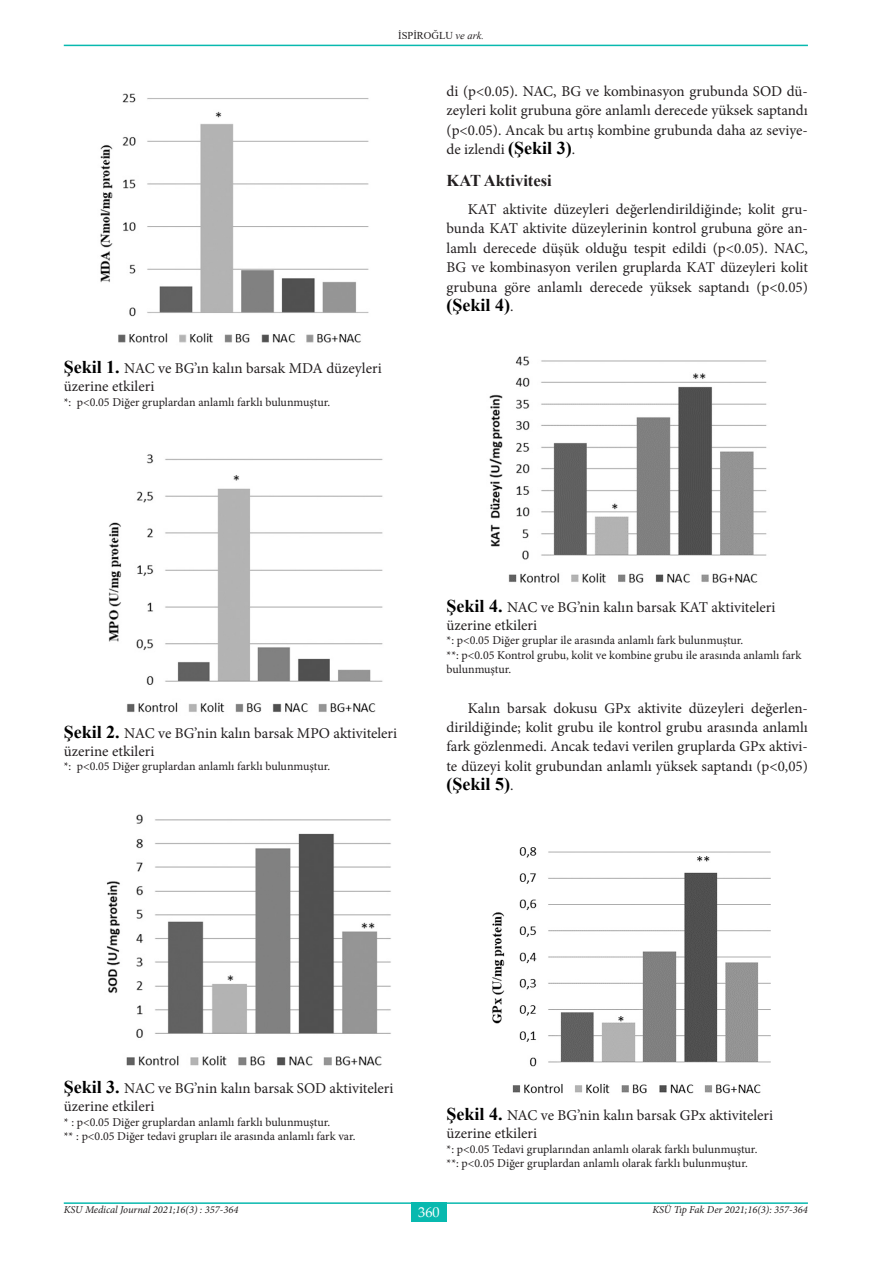
<style>
.page{position:relative;width:893px;height:1263px;background:#fff}
.page>*{position:absolute;margin:0;border:0;box-sizing:border-box;transform-origin:0 0}
.düzyazı{font:700 18px "Times New Roman";color:#000}
._2__baslik{font:700 16.5px "Times New Roman";color:#231f20}
.düzyazı-2{font:15px/19.4px "Minion Pro";color:#231f20}
.t1{font:14.4px "Palatino";color:#fff}
.t2{font:12px/14.4px "Minion Pro";color:#231f20}
.t3{font:italic 10.5px "Minion Pro";color:#231f20}
.t4{font:10.5px "Times New Roman";color:#231f20}
.s1{font-style:italic}
.s2{font-family:"Times New Roman";font-weight:700;font-size:18px;color:#000}
.s3{font-family:"Minion Pro";font-weight:400;font-size:15px;color:#231f20}
</style>
<div class="page">
<hr style="left:64px;top:1202px;width:744px;height:2px;background:#08b9af">
<hr style="left:64px;top:45px;width:744px;height:1px;background:#08b9af">
<div style="left:411px;top:1202px;width:35px;height:20px;background:#08b9af"></div>
<img style="left:100px;top:93px;width:269px;height:250px">
<img style="left:108px;top:454px;width:275px;height:259px">
<img style="left:106px;top:814px;width:285px;height:252px">
<img style="left:489px;top:356px;width:278px;height:227px">
<img style="left:492px;top:847px;width:279px;height:247px">
<p class="t4" style="left:398px;top:28px;width:88px">İSPİROĞLU <span class="s1">ve ark.</span></p>
<p class="düzyazı-2" style="left:64px;top:359px;width:319px;line-height:18px"><span class="s2">Şekil 1.</span> NAC ve BG’ın kalın barsak MDA düzeyleri üzerine etkileri</p>
<p class="t2" style="left:64px;top:395px;width:268px">*: p&lt;0.05 Diğer gruplardan anlamlı farklı bulunmuştur.</p>
<p class="düzyazı-2" style="left:446px;top:82px;width:363px;text-align:justify">di (p&lt;0.05). NAC, BG ve kombinasyon grubunda SOD dü&shy;zeyleri kolit grubuna göre anlamlı derecede yüksek saptandı (p&lt;0.05). Ancak bu artış kombine grubunda daha az seviye&shy;de izlendi <span class="s2">(Şekil 3)</span>.</p>
<p class="_2__baslik" style="left:446px;top:169px;width:107px">KAT Aktivitesi</p>
<p class="düzyazı-2" style="left:446px;top:200px;width:363px;text-align:justify;text-indent:21px">KAT aktivite düzeyleri değerlendirildiğinde; kolit gru&shy;bunda KAT aktivite düzeylerinin kontrol grubuna göre an&shy;lamlı derecede düşük olduğu tespit edildi (p&lt;0.05). NAC, BG ve kombinasyon verilen gruplarda KAT düzeyleri kolit grubuna göre anlamlı derecede yüksek saptandı (p&lt;0.05)</p>
<p class="düzyazı" style="left:446px;top:292px;width:68px">(Şekil 4)<span class="s3">.</span></p>
<p class="düzyazı-2" style="left:64px;top:724px;width:335px;line-height:18px"><span class="s2">Şekil 2.</span> NAC ve BG’nin kalın barsak MPO aktiviteleri üzerine etkileri</p>
<p class="t2" style="left:64px;top:759px;width:268px">*: p&lt;0.05 Diğer gruplardan anlamlı farklı bulunmuştur.</p>
<p class="düzyazı-2" style="left:446px;top:598px;width:331px;line-height:18px"><span class="s2">Şekil 4.</span> NAC ve BG’nin kalın barsak KAT aktiviteleri üzerine etkileri</p>
<p class="t2" style="left:446px;top:633px;width:298px">*: p&lt;0.05 Diğer gruplar ile arasında anlamlı fark bulunmuştur.</p>
<p class="t2" style="left:446px;top:648px;width:356px">**: p&lt;0.05 Kontrol grubu, kolit ve kombine grubu ile arasında anlamlı fark bulunmuştur.</p>
<p class="düzyazı-2" style="left:446px;top:698px;width:363px;text-align:justify;text-indent:21px">Kalın barsak dokusu GPx aktivite düzeyleri değerlen&shy;dirildiğinde; kolit grubu ile kontrol grubu arasında anlamlı fark gözlenmedi. Ancak tedavi verilen gruplarda GPx aktivi&shy;te düzeyi kolit grubundan anlamlı yüksek saptandı (p&lt;0,05)</p>
<p class="düzyazı" style="left:446px;top:771px;width:68px">(Şekil 5)<span class="s3">.</span></p>
<p class="düzyazı-2" style="left:64px;top:1079px;width:331px;line-height:18px"><span class="s2">Şekil 3.</span> NAC ve BG’nin kalın barsak SOD aktiviteleri üzerine etkileri</p>
<p class="t2" style="left:64px;top:1114px;width:268px">* : p&lt;0.05 Diğer gruplardan anlamlı farklı bulunmuştur.</p>
<p class="t2" style="left:64px;top:1129px;width:293px">** : p&lt;0.05 Diğer tedavi grupları ile arasında anlamlı fark var.</p>
<p class="t3" style="left:64px;top:1202px;width:176px">KSU Medical Journal 2021;16(3) : 357-364</p>
<p class="düzyazı-2" style="left:446px;top:1106px;width:328px;line-height:18px"><span class="s2">Şekil 4.</span> NAC ve BG’nin kalın barsak GPx aktiviteleri üzerine etkileri</p>
<p class="t2" style="left:446px;top:1141px;width:312px">*: p&lt;0.05 Tedavi gruplarından anlamlı olarak farklı bulunmuştur.</p>
<p class="t2" style="left:446px;top:1156px;width:303px">**: p&lt;0.05 Diğer gruplardan anlamlı olarak farklı bulunmuştur.</p>
<p class="t1" style="left:418px;top:1200px;width:23px">360</p>
<p class="t3" style="left:652px;top:1203px;width:157px">KSÜ Tıp Fak Der 2021;16(3): 357-364</p>
</div>
